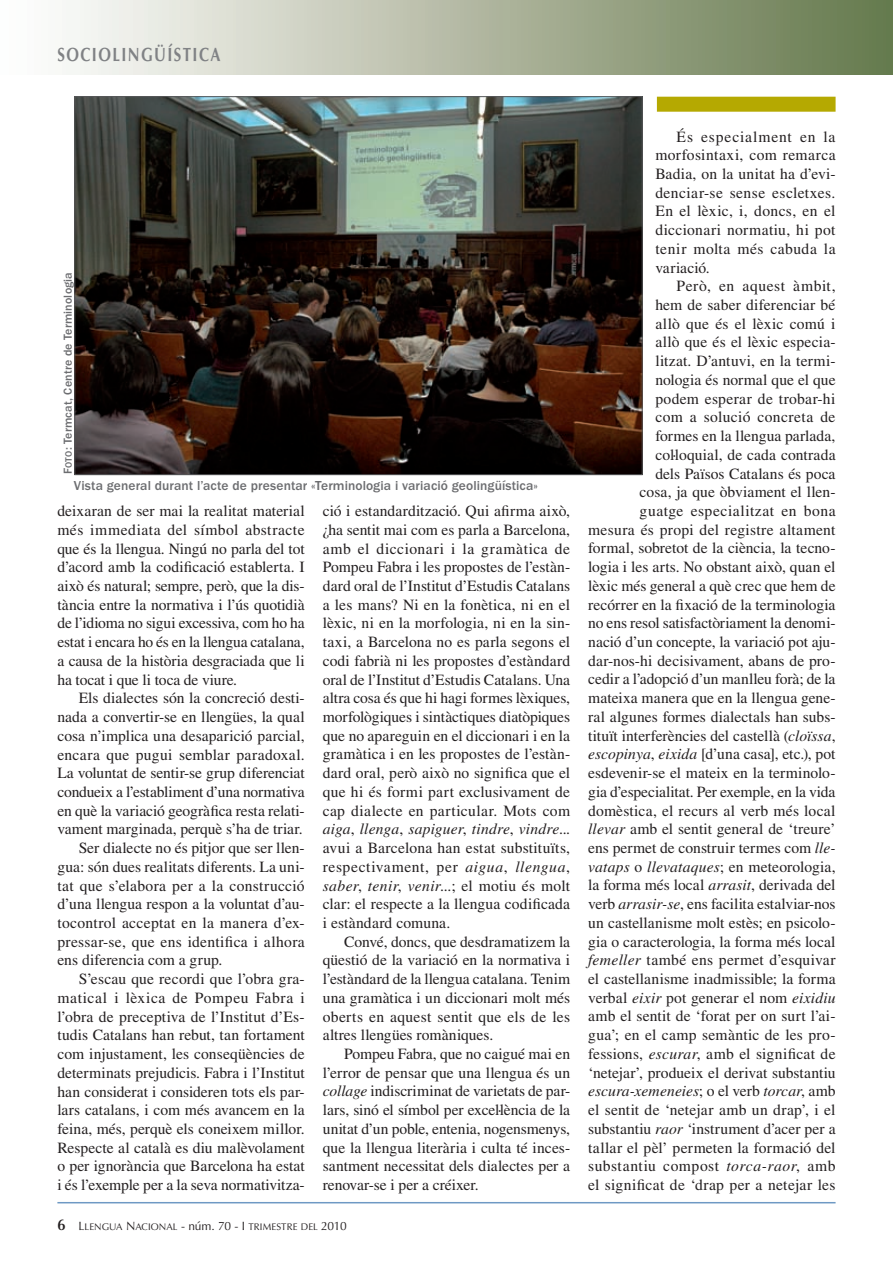
<style>
.page{position:relative;width:893px;height:1263px;background:#fff}
.page>*{position:absolute;margin:0;border:0;box-sizing:border-box;transform-origin:0 0}
.t1{font:19.2px "Optima LT Std Bold SC800";letter-spacing:.095em;color:#808285;scale:.79 1}
.t2{font:15.6px/18.8px "Times LT Std";letter-spacing:.005em;color:#231f20;text-align:justify}
.t3{font:15.6px "Times LT Std";letter-spacing:.04em;color:#231f20}
.t4{font:500 13.5px "Franklin Gothic";letter-spacing:.005em;color:#6c6d70}
.t5{font:500 12px "Franklin Gothic";letter-spacing:.01em;color:#6c6d70}
.t6{font:9.6px "Optima LT Std SC800";letter-spacing:.005em;color:#231f20}
.s1{font-family:"Franklin Gothic Medium SC800";font-weight:400}
.s2{font-family:"Franklin Gothic Medium SC800";font-weight:400;font-size:9.6px}
.s3{font-style:italic}
.s4{font-family:"Optima LT Std";font-weight:600;font-size:15.6px}
.s5{font-size:12px}
.s6{font-family:"Optima LT Std";font-size:12px}
</style>
<div class="page">
<hr style="left:57px;top:1202px;width:779px;height:1px;background:#6e99c4">
<div style="left:0;top:0;width:893px;height:74px;background:linear-gradient(to right,#fff,#66784c)"></div>
<img style="left:76px;top:98px;width:565px;height:375px">
<div style="left:657px;top:97px;width:179px;height:15px;background:#b5a901"></div>
<p class="t1" style="left:57px;top:43px;width:208px">SOCIOLINGÜÍSTICA</p>
<p class="t5" style="left:61px;top:474px;width:204px;rotate:-90deg"><span class="s1">F</span><span class="s2">OTO</span>: Termcat, Centre de Terminologia</p>
<p class="t4" style="left:74px;top:478px;width:466px">Vista general durant l’acte de presentar «Terminologia i variació geolingüística»</p>
<p class="t2" style="left:57px;top:501px;width:249px">deixaran de ser mai la realitat material més immediata del símbol abstracte que és la llengua. Ningú no parla del tot d’acord amb la codificació establerta. I això és natural; sempre, però, que la dis&shy;tància entre la normativa i l’ús quotidià de l’idioma no sigui excessiva, com ho ha estat i encara ho és en la llengua catalana, a causa de la història desgraciada que li ha tocat i que li toca de viure.</p>
<p class="t2" style="left:79px;top:689px;width:228px">Els dialectes són la concreció desti-</p>
<p class="t2" style="left:57px;top:707px;width:249px">nada a convertir-se en llengües, la qual</p>
<p class="t2" style="left:57px;top:726px;width:249px">cosa n’implica una desaparició parcial,</p>
<p class="t2" style="left:57px;top:745px;width:249px">encara que pugui semblar paradoxal.</p>
<p class="t2" style="left:57px;top:763px;width:249px">La voluntat de sentir-se grup diferenciat</p>
<p class="t2" style="left:57px;top:782px;width:249px">condueix a l’establiment d’una normativa</p>
<p class="t2" style="left:57px;top:801px;width:249px">en què la variació geogràfica resta relati-</p>
<p class="t2" style="left:57px;top:820px;width:247px">vament marginada, perquè s’ha de triar.</p>
<p class="t2" style="left:79px;top:838px;width:228px">Ser dialecte no és pitjor que ser llen-</p>
<p class="t2" style="left:57px;top:857px;width:249px">gua: són dues realitats diferents. La uni-</p>
<p class="t2" style="left:57px;top:876px;width:249px">tat que s’elabora per a la construcció</p>
<p class="t2" style="left:57px;top:894px;width:249px">d’una llengua respon a la voluntat d’au-</p>
<p class="t2" style="left:57px;top:913px;width:249px">tocontrol acceptat en la manera d’ex-</p>
<p class="t2" style="left:57px;top:932px;width:249px">pressar-se, que ens identifica i alhora</p>
<p class="t2" style="left:57px;top:951px;width:166px">ens diferencia com a grup.</p>
<p class="t2" style="left:79px;top:969px;width:228px">S’escau que recordi que l’obra gra-</p>
<p class="t3" style="left:57px;top:989px;width:249px">matical i lèxica de Pompeu Fabra i</p>
<p class="t2" style="left:57px;top:1007px;width:249px">l’obra de preceptiva de l’Institut d’Es-</p>
<p class="t2" style="left:57px;top:1026px;width:249px">tudis Catalans han rebut, tan fortament</p>
<p class="t2" style="left:57px;top:1044px;width:249px">com injustament, les conseqüències de</p>
<p class="t2" style="left:57px;top:1063px;width:249px">determinats prejudicis. Fabra i l’Institut</p>
<p class="t2" style="left:57px;top:1082px;width:249px">han considerat i consideren tots els par-</p>
<p class="t2" style="left:57px;top:1100px;width:249px">lars catalans, i com més avancem en la</p>
<p class="t2" style="left:57px;top:1119px;width:249px">feina, més, perquè els coneixem millor.</p>
<p class="t2" style="left:57px;top:1138px;width:249px">Respecte al català es diu malèvolament</p>
<p class="t2" style="left:57px;top:1157px;width:249px">o per ignorància que Barcelona ha estat</p>
<p class="t2" style="left:57px;top:1175px;width:249px">i és l’exemple per a la seva normativitza-</p>
<p class="t2" style="left:323px;top:501px;width:249px">ció i estandardització. Qui afirma això, ¿ha sentit mai com es parla a Barcelona, amb el diccionari i la gramàtica de Pompeu Fabra i les propostes de l’estàn&shy;dard oral de l’Institut d’Estudis Catalans a les mans? Ni en la fonètica, ni en el lèxic, ni en la morfologia, ni en la sin&shy;taxi, a Barcelona no es parla segons el codi fabrià ni les propostes d’estàndard oral de l’Institut d’Estudis Catalans. Una altra cosa és que hi hagi formes lèxiques, morfològiques i sintàctiques diatòpiques que no apareguin en el diccionari i en la gramàtica i en les propostes de l’estàn&shy;dard oral, però això no significa que el que hi és formi part exclusivament de cap dialecte en particular. Mots com <span class="s3">aiga</span>, <span class="s3">llenga</span>, <span class="s3">sapiguer</span>, <span class="s3">tindre</span>, <span class="s3">vindre</span>... avui a Barcelona han estat substituïts, respectivament, per <span class="s3">aigua</span>, <span class="s3">llengua</span>, <span class="s3">saber</span>, <span class="s3">tenir</span>, <span class="s3">venir</span>...; el motiu és molt clar: el respecte a la llengua codificada i estàndard comuna.</p>
<p class="t2" style="left:323px;top:932px;width:249px;text-indent:21px">Convé, doncs, que desdramatizem la qüestió de la variació en la normativa i l’estàndard de la llengua catalana. Tenim una gramàtica i un diccionari molt més oberts en aquest sentit que els de les altres llengües romàniques.</p>
<p class="t2" style="left:323px;top:1044px;width:249px;text-indent:21px">Pompeu Fabra, que no caigué mai en l’error de pensar que una llengua és un <span class="s3">collage</span> indiscriminat de varietats de par&shy;lars, sinó el símbol per excel·lència de la unitat d’un poble, entenia, nogensmenys, que la llengua literària i culta té inces&shy;santment necessitat dels dialectes per a renovar-se i per a créixer.</p>
<p class="t6" style="left:57px;top:1221px;width:291px"><span class="s4">6</span> <span class="s5">L</span>LENGUA <span class="s5">N</span>ACIONAL <span class="s6">- núm. 70 -</span> <span class="s5">I</span> TRIMESTRE DEL <span class="s5">2010</span></p>
<p class="t2" style="left:655px;top:127px;width:182px;text-indent:21px">És especialment en la morfosintaxi, com remarca Badia, on la unitat ha d’evi&shy;denciar-se sense escletxes.<br>En el lèxic, i, doncs, en el diccionari normatiu, hi pot tenir molta més cabuda la variació.</p>
<p class="t2" style="left:588px;top:277px;width:249px;text-align:right">Però, en aquest àmbit,<br>hem de saber diferenciar bé<br>allò que és el lèxic comú i<br>allò que és el lèxic especia-<br>litzat. D’antuvi, en la termi-<br>nologia és normal que el que<br>podem esperar de trobar-hi<br>com a solució concreta de<br>formes en la llengua parlada, col·loquial, de cada contrada<br>dels Països Catalans és poca<br>cosa, ja que òbviament el llen-<br>guatge especialitzat en bona<br>mesura és propi del registre altament formal, sobretot de la ciència, la tecno&shy;logia i les arts. No obstant això, quan el lèxic més general a què crec que hem de recórrer en la fixació de la terminologia no ens resol satisfactòriament la denomi&shy;nació d’un concepte, la variació pot aju&shy;dar-nos-hi decisivament, abans de pro&shy;cedir a l’adopció d’un manlleu forà; de la mateixa manera que en la llengua gene&shy;ral algunes formes dialectals han subs&shy;tituït interferències del castellà (<span class="s3">cloïssa</span>, <span class="s3">escopinya</span>, <span class="s3">eixida</span> [d’una casa], etc.), pot esdevenir-se el mateix en la terminolo&shy;gia d’especialitat. Per exemple, en la vida domèstica, el recurs al verb més local <span class="s3">llevar</span> amb el sentit general de ‘treure’ ens permet de construir termes com <span class="s3">lle&shy;vataps</span> o <span class="s3">llevataques</span>; en meteorologia, la forma més local <span class="s3">arrasit</span>, derivada del verb <span class="s3">arrasir-se</span>, ens facilita estalviar-nos un castellanisme molt estès; en psicolo&shy;gia o caracterologia, la forma més local <span class="s3">femeller</span> també ens permet d’esquivar el castellanisme inadmissible; la forma verbal <span class="s3">eixir</span> pot generar el nom <span class="s3">eixidiu </span>amb el sentit de ‘forat per on surt l’ai&shy;gua’; en el camp semàntic de les pro&shy;fessions, <span class="s3">escurar</span>, amb el significat de ‘netejar’, produeix el derivat substantiu <span class="s3">escura-xemeneies</span>; o el verb <span class="s3">torcar</span>, amb el sentit de ‘netejar amb un drap’, i el substantiu <span class="s3">raor</span> ‘instrument d’acer per a tallar el pèl’ permeten la formació del substantiu compost <span class="s3">torca-raor</span>, amb el significat de ‘drap per a netejar les</p>
</div>
